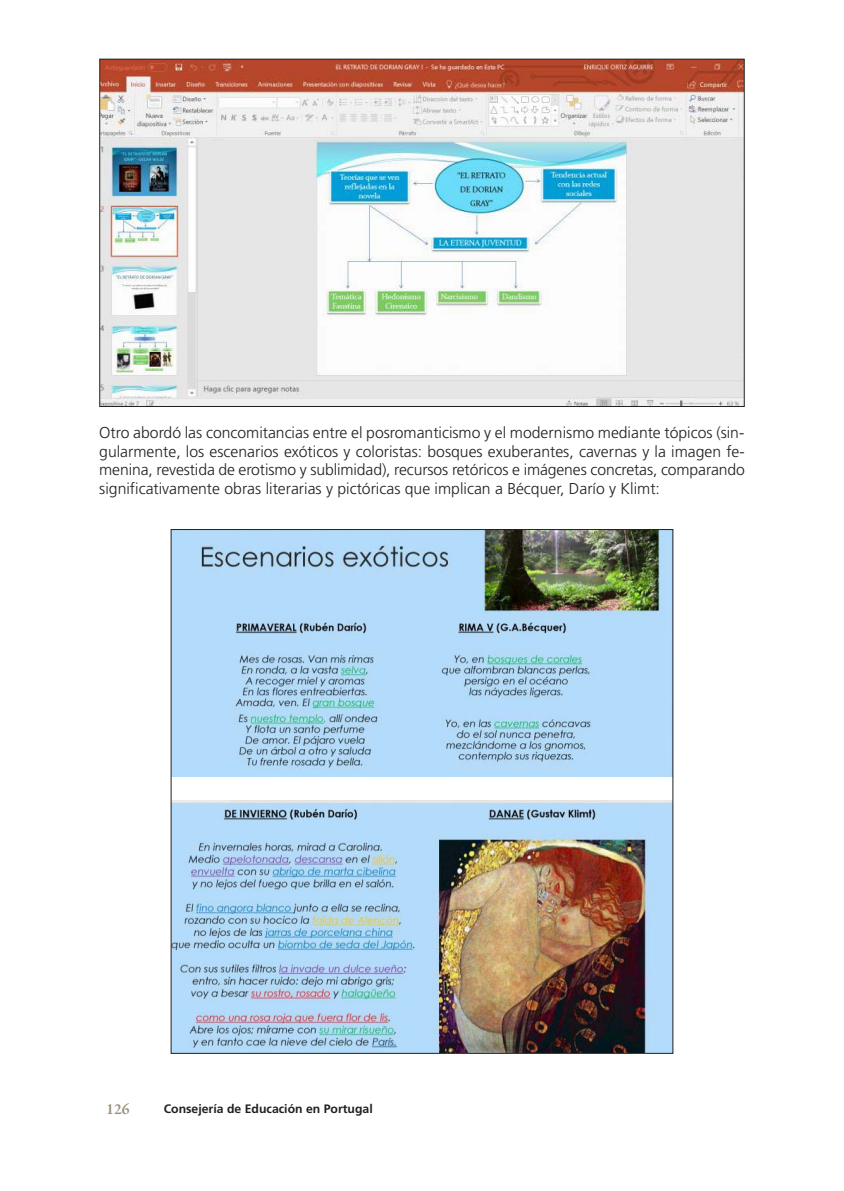
<style>
.page{position:relative;width:844px;height:1191px;background:#fff}
.page>*{position:absolute;margin:0;border:0;box-sizing:border-box;transform-origin:0 0}
.t1{font:300 15.75px/18.9px "Frutiger";color:#231f20;text-align:justify}
.t2{font:600 15.75px "Garamond Premr Pro";color:#999178}
.t3{font:700 12.25px "Frutiger";color:#231f20}
</style>
<div class="page">
<img style="left:101px;top:61px;width:641px;height:344px">
<img style="left:173px;top:531px;width:498px;height:245px">
<img style="left:173px;top:800px;width:498px;height:251px">
<p class="t1" style="left:99px;top:424px;width:647px">Otro abordó las concomitancias entre el posromanticismo y el modernismo mediante tópicos (sin&shy;gularmente, los escenarios exóticos y coloristas: bosques exuberantes, cavernas y la imagen fe&shy;menina, revestida de erotismo y sublimidad), recursos retóricos e imágenes concretas, comparando significativamente obras literarias y pictóricas que implican a Bécquer, Darío y Klimt:</p>
<p class="t2" style="left:106px;top:1102px;width:25px">126</p>
<p class="t3" style="left:164px;top:1104px;width:210px">Consejería de Educación en Portugal</p>
</div>
